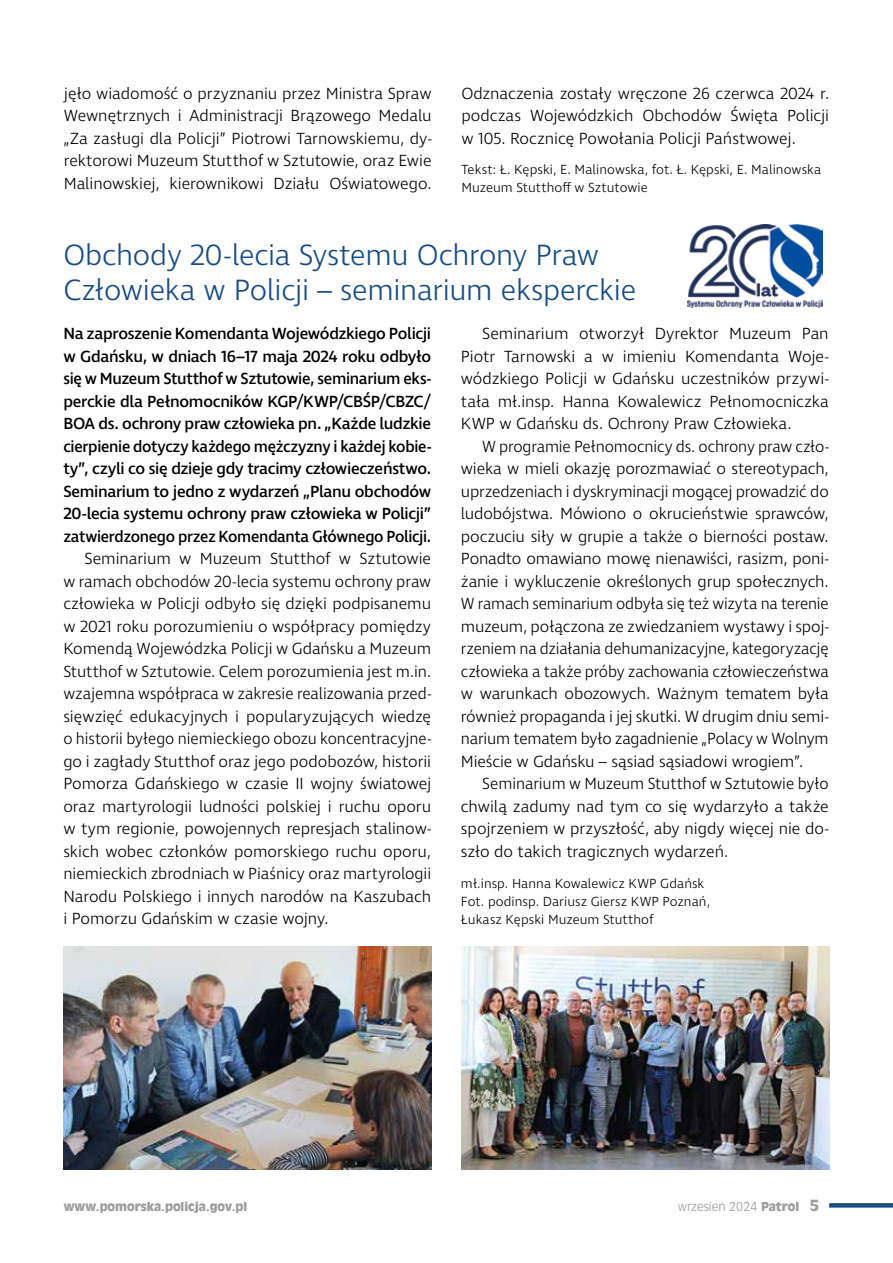
<style>
.page{position:relative;width:893px;height:1263px;background:#fff}
.page>*{position:absolute;margin:0;border:0;box-sizing:border-box;transform-origin:0 0}
.t1{font:300 30px/34.5px "Ingra";letter-spacing:-.01em;color:#174b86}
.t2{font:300 16.5px/22.5px "Ingra";letter-spacing:-.005em;color:#000;text-align:justify}
.t3{font:500 16.5px/22.5px "Ingra";letter-spacing:-.02em;color:#000;text-align:justify}
.t4{font:300 13.5px/18px "Ingra";letter-spacing:.005em;color:#000}
.t5{font:12px "Incised 901 Blk EU";color:#9d9d9c}
.t6{font:12px "Incised 901 Lt EU";color:#9d9d9c}
.s1{font-family:"Incised 901 Blk EU"}
.s2{font-family:"Incised 901 Blk EU";font-size:15px}
</style>
<div class="page">
<svg style="left:829px;top:1203px;width:64px;height:4px"></svg>
<img style="left:688px;top:225px;width:134px;height:82px">
<img style="left:64px;top:946px;width:368px;height:223px">
<img style="left:461px;top:946px;width:368px;height:223px">
<p class="t2" style="left:64px;top:83px;width:369px">jęło wiadomość o przyznaniu przez Ministra Spraw Wewnętrznych i Administracji Brązowego Medalu „Za zasługi dla Policji” Piotrowi Tarnowskiemu, dy&shy;rektorowi Muzeum Stutthof w Sztutowie, oraz Ewie Malinowskiej, kierownikowi Działu Oświatowego.</p>
<p class="t2" style="left:461px;top:83px;width:369px">Odznaczenia zostały wręczone 26 czerwca 2024 r. podczas Wojewódzkich Obchodów Święta Policji w 105. Rocznicę Powołania Policji Państwowej.</p>
<p class="t4" style="left:461px;top:162px;width:361px">Tekst: Ł. Kępski, E. Malinowska, fot. Ł. Kępski, E. Malinowska<br>Muzeum Stutthoff w Sztutowie</p>
<h1 class="t1" style="left:63px;top:239px;width:574px">Obchody 20-lecia Systemu Ochrony Praw<br>Człowieka w Policji – seminarium eksperckie</h1>
<p class="t3" style="left:63px;top:323px;width:369px">Na zaproszenie Komendanta Wojewódzkiego Policji w Gdańsku, w dniach 16–17 maja 2024 roku odbyło się w Muzeum Stutthof w Sztutowie, seminarium eks&shy;perckie dla Pełnomocników KGP/KWP/CBŚP/CBZC/ BOA ds. ochrony praw człowieka pn. „Każde ludzkie cierpienie dotyczy każdego mężczyzny i każdej kobie&shy;ty”, czyli co się dzieje gdy tracimy człowieczeństwo.<br>Seminarium to jedno z wydarzeń „Planu obchodów 20-lecia systemu ochrony praw człowieka w Policji” zatwierdzonego przez Komendanta Głównego Policji.</p>
<p class="t2" style="left:63px;top:548px;width:369px;text-indent:21px">Seminarium w Muzeum Stutthof w Sztutowie w ramach obchodów 20-lecia systemu ochrony praw człowieka w Policji odbyło się dzięki podpisanemu w 2021 roku porozumieniu o współpracy pomiędzy Komendą Wojewódzka Policji w Gdańsku a Muzeum Stutthof w Sztutowie. Celem porozumienia jest m.in. wzajemna współpraca w zakresie realizowania przed&shy;sięwzięć edukacyjnych i popularyzujących wiedzę o historii byłego niemieckiego obozu koncentracyjne&shy;go i zagłady Stutthof oraz jego podobozów, historii Pomorza Gdańskiego w czasie II wojny światowej oraz martyrologii ludności polskiej i ruchu oporu w tym regionie, powojennych represjach stalinow&shy;skich wobec członków pomorskiego ruchu oporu, niemieckich zbrodniach w Piaśnicy oraz martyrologii Narodu Polskiego i innych narodów na Kaszubach i Pomorzu Gdańskim w czasie wojny.</p>
<p class="t2" style="left:461px;top:323px;width:369px;text-indent:21px">Seminarium otworzył Dyrektor Muzeum Pan Piotr Tarnowski a w imieniu Komendanta Woje&shy;wódzkiego Policji w Gdańsku uczestników przywi&shy;tała mł.insp. Hanna Kowalewicz Pełnomocniczka KWP w Gdańsku ds. Ochrony Praw Człowieka.</p>
<p class="t2" style="left:461px;top:436px;width:369px;text-indent:21px">W programie Pełnomocnicy ds. ochrony praw czło&shy;wieka w mieli okazję porozmawiać o stereotypach, uprzedzeniach i dyskryminacji mogącej prowadzić do ludobójstwa. Mówiono o okrucieństwie sprawców, poczuciu siły w grupie a także o bierności postaw.<br>Ponadto omawiano mowę nienawiści, rasizm, poni&shy;żanie i wykluczenie określonych grup społecznych.<br>W ramach seminarium odbyła się też wizyta na terenie muzeum, połączona ze zwiedzaniem wystawy i spoj&shy;rzeniem na działania dehumanizacyjne, kategoryzację człowieka a także próby zachowania człowieczeństwa w warunkach obozowych. Ważnym tematem była również propaganda i jej skutki. W drugim dniu semi&shy;narium tematem było zagadnienie „Polacy w Wolnym Mieście w Gdańsku – sąsiad sąsiadowi wrogiem”.</p>
<p class="t2" style="left:461px;top:773px;width:369px;text-indent:21px">Seminarium w Muzeum Stutthof w Sztutowie było chwilą zadumy nad tym co się wydarzyło a także spojrzeniem w przyszłość, aby nigdy więcej nie do&shy;szło do takich tragicznych wydarzeń.</p>
<p class="t4" style="left:461px;top:875px;width:251px">mł.insp. Hanna Kowalewicz KWP Gdańsk<br>Fot. podinsp. Dariusz Giersz KWP Poznań,<br>Łukasz Kępski Muzeum Stutthof</p>
<p class="t5" style="left:64px;top:1198px;width:185px">www.pomorska.policja.gov.pl</p>
<p class="t6" style="left:678px;top:1199px;width:143px">wrzesień 2024 <span class="s1">Patrol</span> <span class="s2">5</span></p>
</div>
